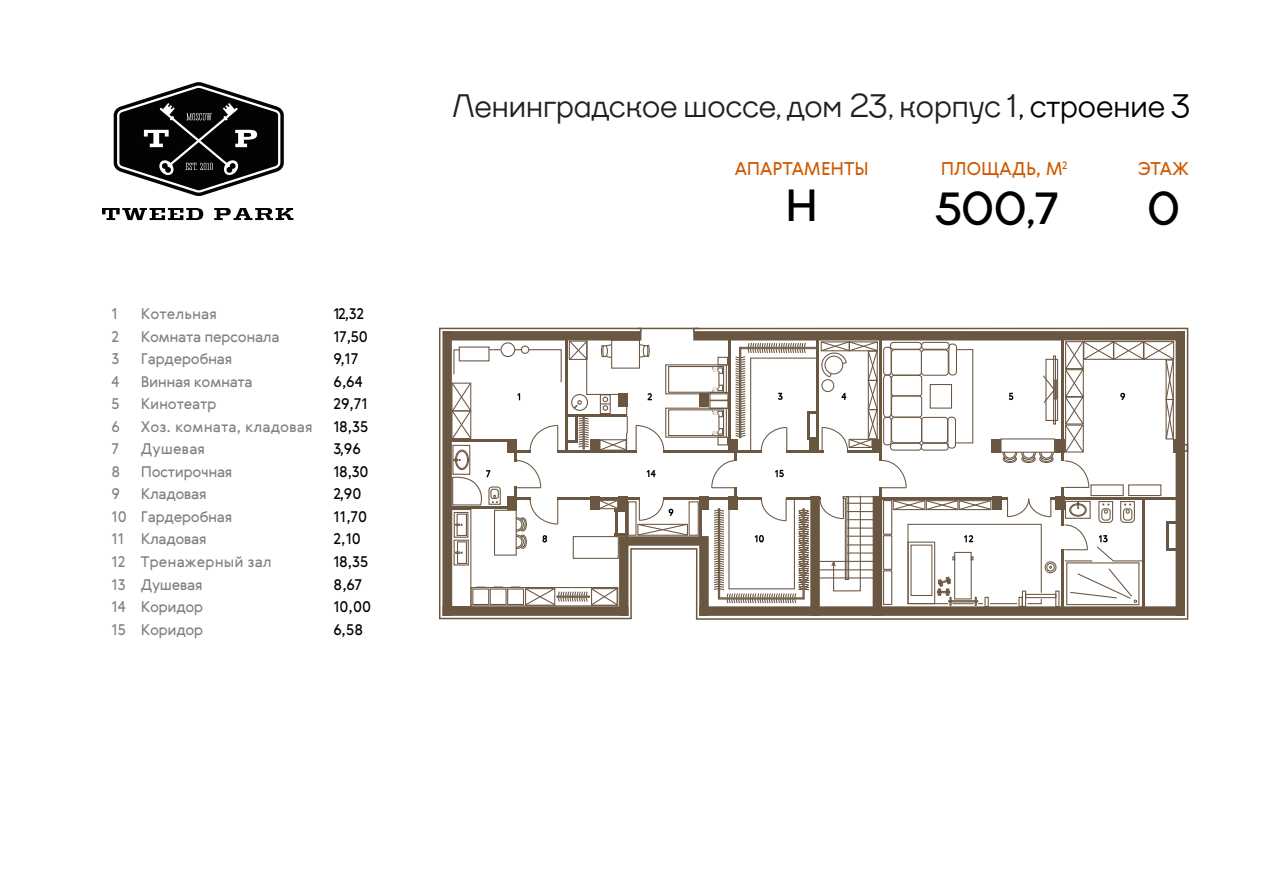
<style>
.page{position:relative;width:1263px;height:893px;background:#fff}
.page>*{position:absolute;margin:0;border:0;box-sizing:border-box;transform-origin:0 0}
.t1{font:700 45px "TT Firs";color:#000}
.t2{font:500 33px "TT Firs";color:#231f20}
.t3{font:18px "Gerbera";color:#cf5900}
.t4{font:15px/22.5px "Gerbera";letter-spacing:-.03em;color:#818181}
.t5{font:15px/22.5px "Gerbera";color:#000}
.t6{font:15px/22.5px "Gerbera";color:#828282}
.s1{color:#000}
</style>
<div class="page">
<svg style="left:114px;top:82px;width:170px;height:114px"></svg>
<svg style="left:102px;top:208px;width:101px;height:12px"></svg>
<svg style="left:214px;top:208px;width:79px;height:12px"></svg>
<svg style="left:439px;top:327px;width:750px;height:293px"></svg>
<hr style="left:638px;top:328px;width:61px;height:1px;background:#6a5741">
<div style="left:1180px;top:444px;width:8px;height:8px;border:2px solid #6a5741"></div>
<svg style="left:442px;top:331px;width:743px;height:285px"></svg>
<p class="t6" style="left:112px;top:302px;width:10px">1<br>2<br>3<br>4<br>5<br>6</p>
<p class="t6" style="left:112px;top:437px;width:17px">7<br>8<br>9<br>10<br>11<br>12</p>
<p class="t6" style="left:112px;top:573px;width:16px;text-align:justify">13<br>14<br>15</p>
<p class="t4" style="left:141px;top:302px;width:173px">Котельная<br>Комната персонала<br>Гардеробная<br>Винная комната<br>Кинотеатр<br>Хоз. комната, кладовая</p>
<p class="t5" style="left:333px;top:302px;width:37px">12,32<br>17,50<br>9,17<br>6,64<br>29,71<br>18,35</p>
<p class="t4" style="left:141px;top:437px;width:132px">Душевая<br>Постирочная<br>Кладовая<br>Гардеробная<br>Кладовая<br>Тренажерный зал</p>
<p class="t5" style="left:333px;top:437px;width:37px">3,96<br>18,30<br>2,90<br>11,70<br>2,10<br>18,35</p>
<p class="t4" style="left:141px;top:573px;width:64px;text-align:justify">Душевая Коридор Коридор</p>
<p class="t5" style="left:333px;top:573px;width:39px">8,67<br>10,00<br>6,58</p>
<h2 class="t2" style="left:452px;top:85px;width:739px">Ленинградское шоссе, дом 23, корпус 1<span class="s1">, строение 3</span></h2>
<p class="t3" style="left:735px;top:156px;width:136px">АПАРТАМЕНТЫ</p>
<p class="t3" style="left:941px;top:156px;width:129px">ПЛОЩАДЬ, М<sup>2</sup></p>
<p class="t3" style="left:1138px;top:156px;width:52px">ЭТАЖ</p>
<h1 class="t1" style="left:786px;top:177px;width:33px">H</h1>
<h1 class="t1" style="left:936px;top:180px;width:124px">500,7</h1>
<h1 class="t1" style="left:1147px;top:180px;width:34px">0</h1>
</div>
